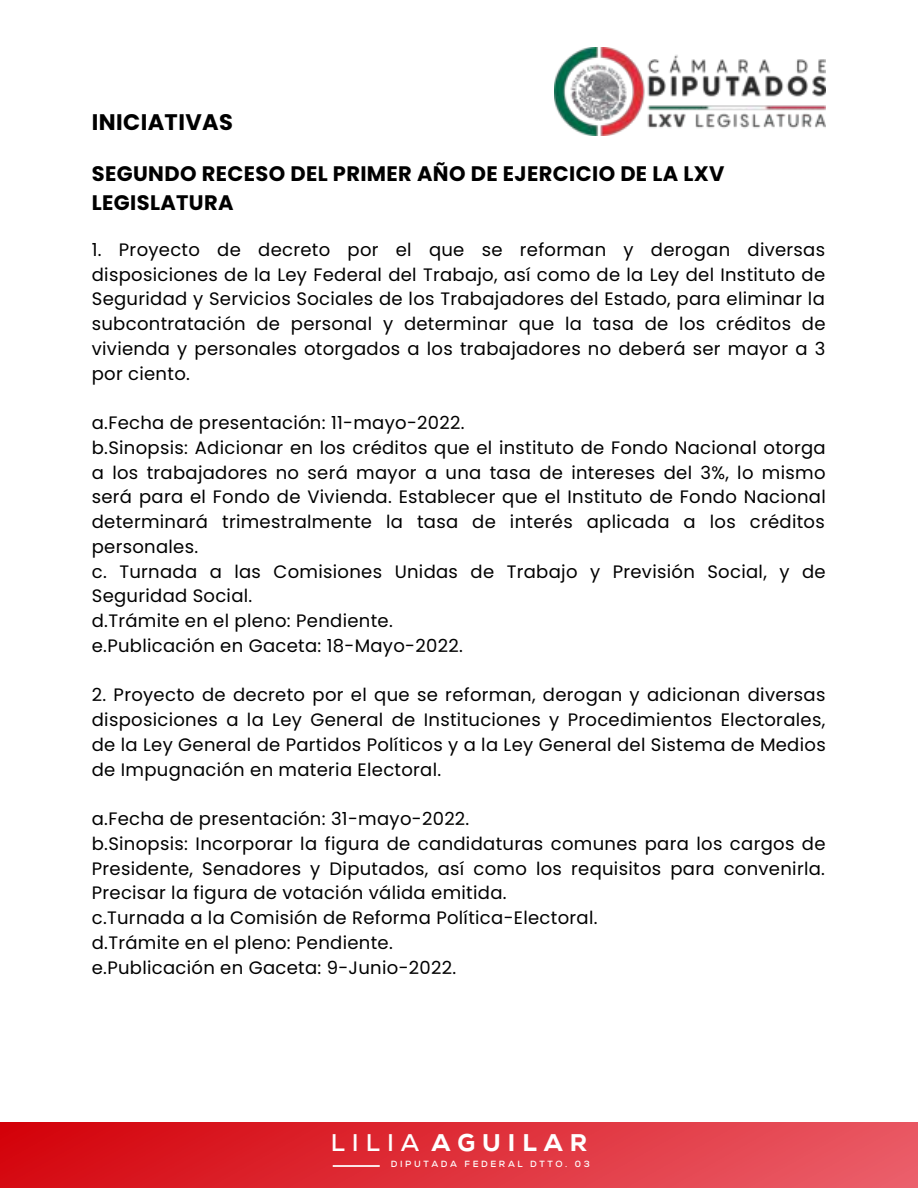
<style>
.page{position:relative;width:918px;height:1188px;background:#fff}
.page>*{position:absolute;margin:0;border:0;box-sizing:border-box;transform-origin:0 0}
.t1{font:800 24.15px "Nexa";letter-spacing:.29em;color:#fff}
.t2{font:700 22.5px "Poppins";letter-spacing:.015em;color:#000}
.t3{font:700 21px/29.2px "Poppins";letter-spacing:.015em;color:#000}
.t4{font:18px/24.8px "Poppins";letter-spacing:.015em;color:#000;text-align:justify}
.t5{font:700 9px "Nexa";letter-spacing:.29em;color:#fff}
.s1{font-weight:700}
</style>
<div class="page">
<div style="left:1px;top:1123px;width:916px;height:65px;background:linear-gradient(to right,#d4050d,#ea5b67)"></div>
<hr style="left:333px;top:1165px;width:47px;height:2px;background:#fff">
<img style="left:555px;top:48px;width:271px;height:87px">
<p class="t2" style="left:92px;top:109px;width:143px">INICIATIVAS</p>
<p class="t3" style="left:92px;top:159px;width:634px">SEGUNDO RECESO DEL PRIMER AÑO DE EJERCICIO DE LA LXV<br>LEGISLATURA</p>
<p class="t4" style="left:92px;top:237px;width:735px">1. Proyecto de decreto por el que se reforman y derogan diversas disposiciones de la Ley Federal del Trabajo, así como de la Ley del Instituto de Seguridad y Servicios Sociales de los Trabajadores del Estado, para eliminar la subcontratación de personal y determinar que la tasa de los créditos de vivienda y personales otorgados a los trabajadores no deberá ser mayor a 3 por ciento.</p>
<p class="t4" style="left:92px;top:410px;width:735px;text-align:left">a.Fecha de presentación: 11-mayo-2022.<br>b.Sinopsis: Adicionar en los créditos que el instituto de Fondo Nacional otorga a los trabajadores no será mayor a una tasa de intereses del 3%, lo mismo será para el Fondo de Vivienda. Establecer que el Instituto de Fondo Nacional determinará trimestralmente la tasa de interés aplicada a los créditos personales.<br>c. Turnada a las Comisiones Unidas de Trabajo y Previsión Social, y de Seguridad Social.<br>d.Trámite en el pleno: Pendiente.<br>e.Publicación en Gaceta: 18-Mayo-2022.</p>
<p class="t4" style="left:92px;top:683px;width:735px">2. Proyecto de decreto por el que se reforman, derogan y adicionan diversas disposiciones a la Ley General de Instituciones y Procedimientos Electorales, de la Ley General de Partidos Políticos y a la Ley General del Sistema de Medios de Impugnación en materia Electoral.</p>
<p class="t4" style="left:92px;top:806px;width:735px;text-align:left">a.Fecha de presentación: 31-mayo-2022.<br>b.Sinopsis: Incorporar la figura de candidaturas comunes para los cargos de Presidente, Senadores y Diputados, así como los requisitos para convenirla.<br>Precisar la figura de votación válida emitida.<br>c.Turnada a la Comisión de Reforma Política-Electoral.<br>d.Trámite en el pleno: Pendiente.<br>e.Publicación en Gaceta: 9-Junio-2022.</p>
<h1 class="t1" style="left:331px;top:1127px;width:258px"><span class="s1">LILIA</span> AGUILAR</h1>
<p class="t5" style="left:391px;top:1158px;width:200px">DIPUTADA FEDERAL DTTO. 03</p>
</div>
